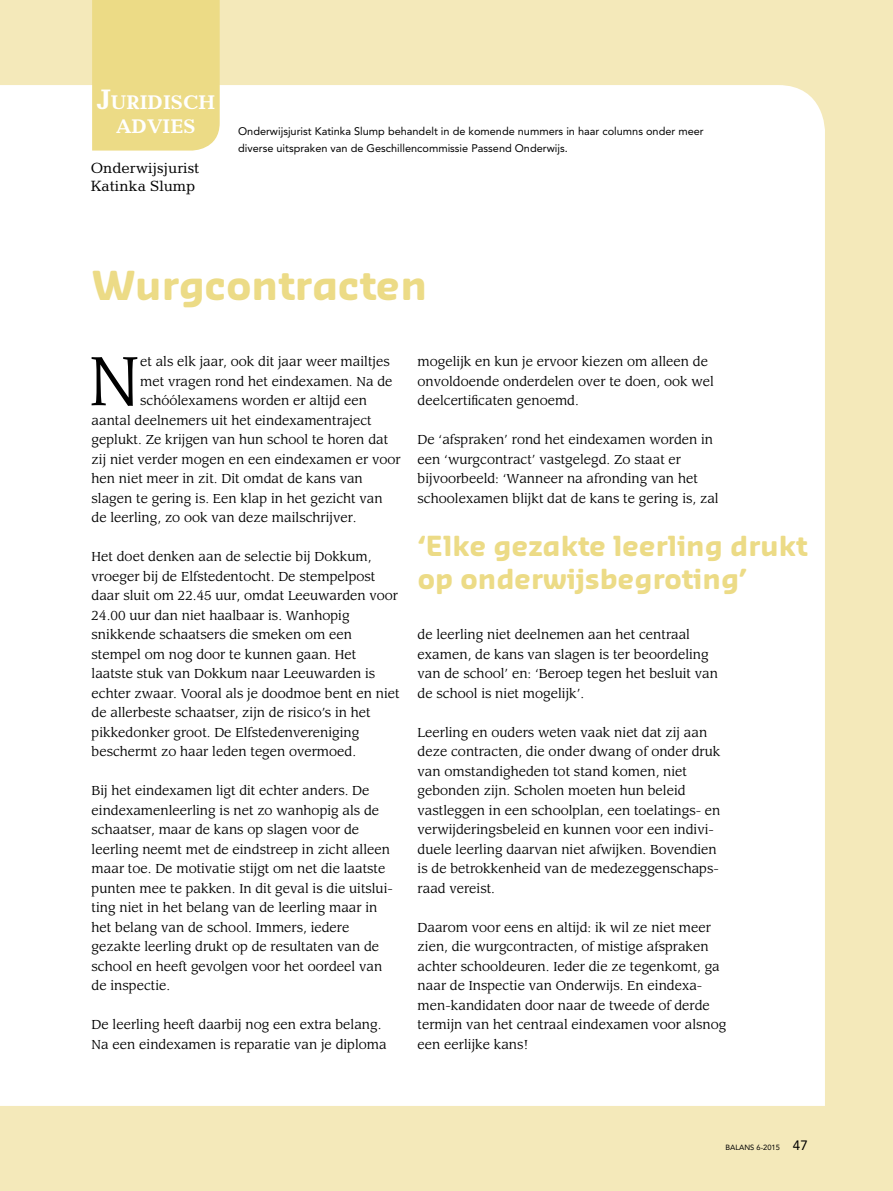
<style>
.page{position:relative;width:893px;height:1191px;background:#f4e9ba}
.page>*{position:absolute;margin:0;border:0;box-sizing:border-box;transform-origin:0 0}
.t1{font:67.8px "Leawood Std";color:#000}
.t2{font:700 39px "Sansa Soft Std";color:#ecdb86}
.t3{font:700 27px/33px "Sansa Soft Std";color:#ecdb86}
.t4{font:700 19.95px/24px "Candida Std";color:#fff;text-align:center}
.t5{font:15px/18px "Candida Std";color:#000}
.t6{font:12.75px/19.5px "Leawood Std";color:#000}
.t7{font:10.95px/16.5px "Avenir LT Std";color:#000}
.t8{font:7.5px "Avenir LT Std";color:#000}
.s1{font-size:28.5px}
.s2{font-size:13.5px}
</style>
<div class="page">
<div style="left:0;top:85px;width:825px;height:1021px;background:#fff"></div>
<div style="left:92px;top:0;width:128px;height:151px;background:#ecdb86"></div>
<h3 class="t4" style="left:97px;top:90px;width:120px"><span class="s1">J</span>URIDISCH<br>ADVIES</h3>
<p class="t5" style="left:91px;top:159px;width:110px">Onderwijsjurist<br>Katinka Slump</p>
<p class="t7" style="left:238px;top:123px;width:467px">Onderwijsjurist Katinka Slump behandelt in de komende nummers in haar columns onder meer diverse uitspraken van de Geschillencommissie Passend Onderwijs.</p>
<h2 class="t2" style="left:92px;top:260px;width:337px">Wurgcontracten</h2>
<h1 class="t1" style="left:89px;top:340px;width:53px">N</h1>
<p class="t6" style="left:140px;top:352px;width:251px">et als elk jaar, ook dit jaar weer mailtjes</p>
<p class="t6" style="left:140px;top:371px;width:254px">met vragen rond het eindexamen. Na de</p>
<p class="t6" style="left:140px;top:391px;width:228px">schóólexamens worden er altijd een</p>
<p class="t6" style="left:92px;top:410px;width:282px">aantal deelnemers uit het eindexamentraject</p>
<p class="t6" style="left:92px;top:430px;width:298px">geplukt. Ze krijgen van hun school te horen dat</p>
<p class="t6" style="left:92px;top:449px;width:310px">zij niet verder mogen en een eindexamen er voor</p>
<p class="t6" style="left:92px;top:469px;width:273px">hen niet meer in zit. Dit omdat de kans van</p>
<p class="t6" style="left:92px;top:488px;width:293px">slagen te gering is. Een klap in het gezicht van</p>
<p class="t6" style="left:92px;top:508px;width:266px">de leerling, zo ook van deze mailschrijver.</p>
<p class="t6" style="left:92px;top:547px;width:310px">Het doet denken aan de selectie bij Dokkum, vroeger bij de Elfstedentocht. De stempelpost daar sluit om 22.45 uur, omdat Leeuwarden voor 24.00 uur dan niet haalbaar is. Wanhopig snikkende schaatsers die smeken om een stempel om nog door te kunnen gaan. Het laatste stuk van Dokkum naar Leeuwarden is echter zwaar. Vooral als je doodmoe bent en niet de allerbeste schaatser, zijn de risico’s in het pikkedonker groot. De Elfstedenvereniging beschermt zo haar leden tegen overmoed.</p>
<p class="t6" style="left:92px;top:781px;width:303px">Bij het eindexamen ligt dit echter anders. De eindexamenleerling is net zo wanhopig als de schaatser, maar de kans op slagen voor de leerling neemt met de eindstreep in zicht alleen maar toe. De motivatie stijgt om net die laatste punten mee te pakken. In dit geval is die uitslui&shy;ting niet in het belang van de leerling maar in het belang van de school. Immers, iedere gezakte leerling drukt op de resultaten van de school en heeft gevolgen voor het oordeel van de inspectie.</p>
<p class="t6" style="left:92px;top:1015px;width:297px">De leerling heeft daarbij nog een extra belang.<br>Na een eindexamen is reparatie van je diploma</p>
<p class="t6" style="left:418px;top:352px;width:298px">mogelijk en kun je ervoor kiezen om alleen de onvoldoende onderdelen over te doen, ook wel deelcertificaten genoemd.</p>
<p class="t6" style="left:418px;top:430px;width:303px">De ‘afspraken’ rond het eindexamen worden in een ‘wurgcontract’ vastgelegd. Zo staat er bijvoorbeeld: ‘Wanneer na afronding van het schoolexamen blijkt dat de kans te gering is, zal</p>
<h3 class="t3" style="left:418px;top:528px;width:391px">‘Elke gezakte leerling drukt op onderwijsbegroting’</h3>
<p class="t6" style="left:418px;top:625px;width:302px">de leerling niet deelnemen aan het centraal examen, de kans van slagen is ter beoordeling van de school’ en: ‘Beroep tegen het besluit van de school is niet mogelijk’.</p>
<p class="t6" style="left:418px;top:722px;width:304px">Leerling en ouders weten vaak niet dat zij aan deze contracten, die onder dwang of onder druk van omstandigheden tot stand komen, niet gebonden zijn. Scholen moeten hun beleid vastleggen in een schoolplan, een toelatings- en verwijderingsbeleid en kunnen voor een indivi&shy;duele leerling daarvan niet afwijken. Bovendien is de betrokkenheid van de medezeggenschaps&shy;raad vereist.</p>
<p class="t6" style="left:418px;top:917px;width:310px">Daarom voor eens en altijd: ik wil ze niet meer zien, die wurgcontracten, of mistige afspraken achter schooldeuren. Ieder die ze tegenkomt, ga naar de Inspectie van Onderwijs. En eindexa&shy;men-kandidaten door naar de tweede of derde termijn van het centraal eindexamen voor alsnog een eerlijke kans!</p>
<p class="t8" style="left:725px;top:1143px;width:84px">BALANS 6-2015 <span class="s2">47</span></p>
</div>
